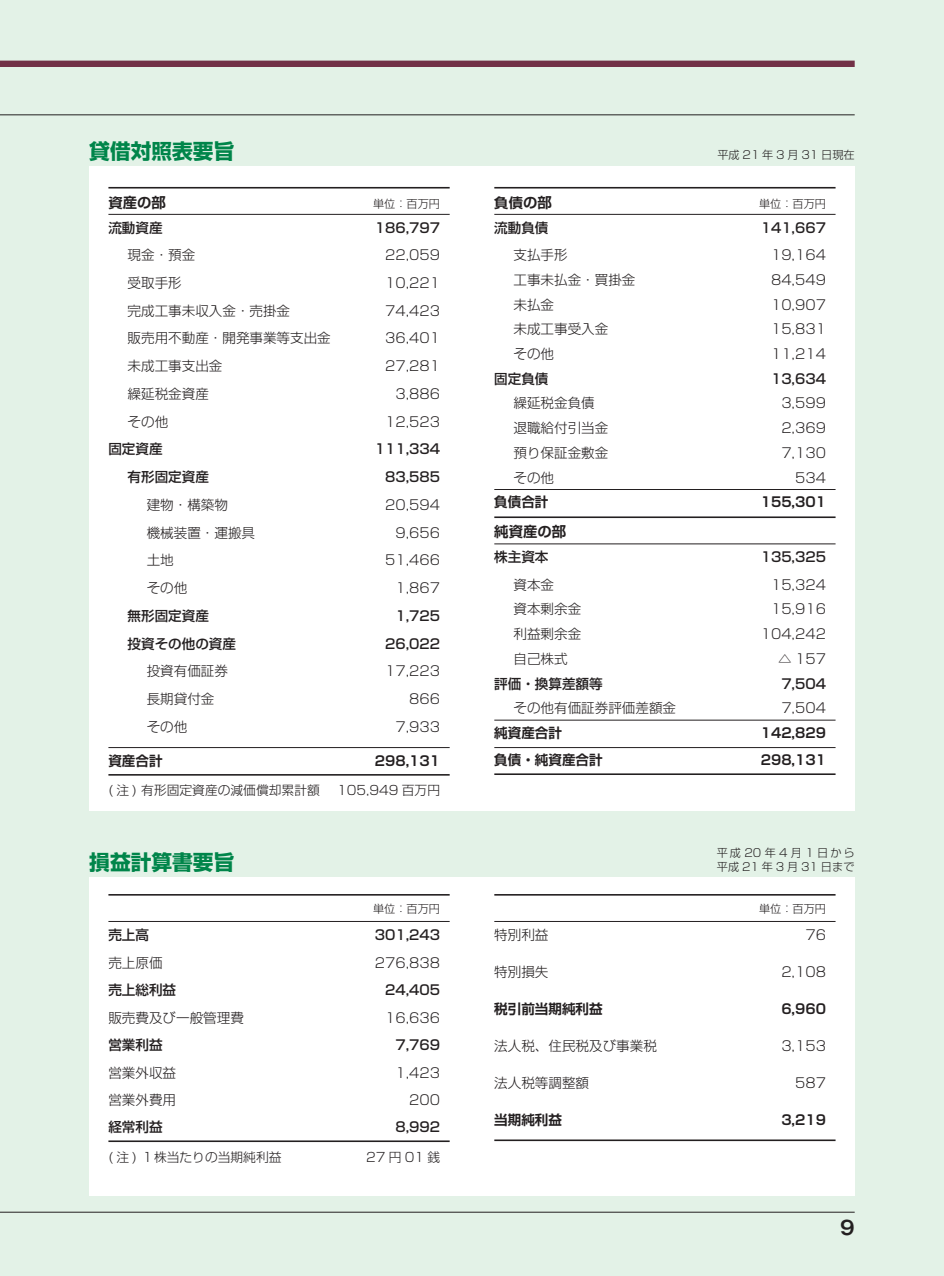
<style>
.page{position:relative;width:944px;height:1276px;background:#e3f2e7}
.page>*{position:absolute;margin:0;border:0;box-sizing:border-box;transform-origin:0 0}
.t1{font:700 20.7px "Shin Go Pr 6 N";color:#00854a}
.t2{font:700 19.12px "Gothic MB101 Pr 6 N De";color:#231f20}
.t3{font:700 14.4px "Shin Go Pr 6 N De";color:#231f20}
.t4{font:700 13.72px "Shin Go Pr 6 N De";color:#231f20;scale:1.05 1}
.t5{font:300 13.5px "Shin Go Pr 6 N";color:#231f20}
.t6{font:500 13.5px "Shin Go Pr 6 N";color:#231f20}
.t7{font:700 13.5px "Shin Go Pr 6 N De";color:#231f20}
.t8{font:300 12.83px "Shin Go Pr 6 N";color:#231f20}
.t9{font:300 11.25px "Shin Go Pr 6 N";letter-spacing:.015em;color:#231f20}
.t10{font:300 11.25px/13.5px "Shin Go Pr 6 N";letter-spacing:.255em;color:#231f20}
.t11{font:300 11.25px "Shin Go Pr 6 N";letter-spacing:.25em;color:#231f20}
.s1{font-size:13.72px}
.s2{font-size:14.4px}
</style>
<div class="page">
<div style="left:0;top:61px;width:855px;height:6px;background:#723147"></div>
<hr style="left:0;top:114px;width:855px;height:1px;background:#231f20">
<div style="left:89px;top:876px;width:766px;height:319px;background:#fff"></div>
<div style="left:89px;top:166px;width:766px;height:644px;background:#fff"></div>
<hr style="left:108px;top:187px;width:342px;height:1px;background:#231f20">
<hr style="left:108px;top:214px;width:342px;height:1px;background:#231f20">
<hr style="left:108px;top:747px;width:342px;height:1px;background:#231f20">
<hr style="left:108px;top:774px;width:342px;height:1px;background:#231f20">
<hr style="left:494px;top:187px;width:342px;height:1px;background:#231f20">
<hr style="left:494px;top:214px;width:342px;height:1px;background:#231f20">
<hr style="left:494px;top:489px;width:342px;height:1px;background:#231f20">
<hr style="left:494px;top:516px;width:342px;height:2px;background:#231f20">
<hr style="left:494px;top:543px;width:342px;height:1px;background:#231f20">
<hr style="left:494px;top:720px;width:342px;height:1px;background:#231f20">
<hr style="left:494px;top:747px;width:342px;height:1px;background:#231f20">
<hr style="left:494px;top:773px;width:342px;height:2px;background:#231f20">
<hr style="left:494px;top:894px;width:342px;height:1px;background:#231f20">
<hr style="left:494px;top:921px;width:342px;height:1px;background:#231f20">
<hr style="left:494px;top:1139px;width:342px;height:2px;background:#231f20">
<hr style="left:108px;top:894px;width:342px;height:1px;background:#231f20">
<hr style="left:108px;top:921px;width:342px;height:1px;background:#231f20">
<hr style="left:108px;top:1140px;width:342px;height:2px;background:#231f20">
<hr style="left:0;top:1211px;width:855px;height:1px;background:#231f20">
<h1 class="t1" style="left:89px;top:134px;width:147px">貸借対照表要旨</h1>
<p class="t11" style="left:717px;top:145px;width:139px">平成21年3月31日現在</p>
<p class="t3" style="left:108px;top:190px;width:59px"><span class="s1">資</span>産の部</p>
<p class="t9" style="left:373px;top:194px;width:68px">単位：百万円</p>
<p class="t6" style="left:108px;top:216px;width:56px">流動資産</p>
<p class="t6" style="left:375px;top:216px;width:67px">186,797</p>
<p class="t5" style="left:128px;top:244px;width:69px">現金･預金</p>
<p class="t5" style="left:385px;top:244px;width:56px">22,059</p>
<p class="t5" style="left:128px;top:272px;width:56px">受取手形</p>
<p class="t5" style="left:385px;top:272px;width:56px">10,221</p>
<p class="t5" style="left:128px;top:299px;width:164px">完成工事未収入金・売掛金</p>
<p class="t5" style="left:385px;top:299px;width:56px">74,423</p>
<p class="t5" style="left:128px;top:327px;width:205px">販売用不動産・開発事業等支出金</p>
<p class="t5" style="left:385px;top:327px;width:56px">36,401</p>
<p class="t5" style="left:128px;top:355px;width:96px">未成工事支出金</p>
<p class="t5" style="left:385px;top:355px;width:56px">27,281</p>
<p class="t5" style="left:128px;top:383px;width:83px">繰延税金資産</p>
<p class="t5" style="left:395px;top:383px;width:46px">3,886</p>
<p class="t5" style="left:128px;top:410px;width:42px">その他</p>
<p class="t5" style="left:385px;top:410px;width:56px">12,523</p>
<p class="t6" style="left:108px;top:438px;width:56px">固定資産</p>
<p class="t6" style="left:375px;top:438px;width:67px">111,334</p>
<p class="t6" style="left:128px;top:466px;width:83px">有形固定資産</p>
<p class="t6" style="left:385px;top:466px;width:56px">83,585</p>
<p class="t5" style="left:147px;top:494px;width:83px">建物･構築物</p>
<p class="t5" style="left:385px;top:494px;width:56px">20,594</p>
<p class="t5" style="left:147px;top:521px;width:110px">機械装置･運搬具</p>
<p class="t5" style="left:395px;top:521px;width:46px">9,656</p>
<p class="t5" style="left:147px;top:549px;width:29px">土地</p>
<p class="t5" style="left:385px;top:549px;width:56px">51,466</p>
<p class="t5" style="left:147px;top:577px;width:42px">その他</p>
<p class="t5" style="left:395px;top:577px;width:46px">1,867</p>
<p class="t6" style="left:128px;top:604px;width:83px">無形固定資産</p>
<p class="t6" style="left:395px;top:604px;width:46px">1,725</p>
<p class="t6" style="left:128px;top:632px;width:110px">投資その他の資産</p>
<p class="t6" style="left:385px;top:632px;width:56px">26,022</p>
<p class="t5" style="left:147px;top:660px;width:83px">投資有価証券</p>
<p class="t5" style="left:385px;top:660px;width:56px">17,223</p>
<p class="t5" style="left:147px;top:688px;width:69px">長期貸付金</p>
<p class="t5" style="left:409px;top:688px;width:32px">866</p>
<p class="t5" style="left:147px;top:715px;width:42px">その他</p>
<p class="t5" style="left:395px;top:715px;width:46px">7,933</p>
<p class="t7" style="left:108px;top:749px;width:56px">資産合計</p>
<p class="t7" style="left:375px;top:749px;width:67px">298,131</p>
<p class="t8" style="left:108px;top:780px;width:213px">( 注 ) 有形固定資産の減価償却累計額</p>
<p class="t8" style="left:337px;top:780px;width:104px">105,949 百万円</p>
<h1 class="t1" style="left:89px;top:845px;width:147px">損益計算書要旨</h1>
<p class="t9" style="left:373px;top:899px;width:68px">単位：百万円</p>
<p class="t6" style="left:108px;top:924px;width:42px">売上高</p>
<p class="t6" style="left:375px;top:924px;width:67px">301,243</p>
<p class="t5" style="left:108px;top:951px;width:56px">売上原価</p>
<p class="t5" style="left:375px;top:951px;width:67px">276,838</p>
<p class="t6" style="left:108px;top:979px;width:69px">売上総利益</p>
<p class="t6" style="left:385px;top:979px;width:56px">24,405</p>
<p class="t5" style="left:108px;top:1006px;width:137px">販売費及び一般管理費</p>
<p class="t5" style="left:385px;top:1006px;width:56px">16,636</p>
<p class="t6" style="left:108px;top:1034px;width:56px">営業利益</p>
<p class="t6" style="left:395px;top:1034px;width:46px">7,769</p>
<p class="t5" style="left:108px;top:1061px;width:69px">営業外収益</p>
<p class="t5" style="left:395px;top:1061px;width:46px">1,423</p>
<p class="t5" style="left:108px;top:1088px;width:69px">営業外費用</p>
<p class="t5" style="left:409px;top:1088px;width:32px">200</p>
<p class="t6" style="left:108px;top:1116px;width:56px">経常利益</p>
<p class="t6" style="left:395px;top:1116px;width:46px">8,992</p>
<p class="t8" style="left:108px;top:1147px;width:175px">( 注 ) １株当たりの当期純利益</p>
<p class="t8" style="left:366px;top:1147px;width:75px">27円01銭</p>
<p class="t4" style="left:494px;top:191px;width:56px">負債<span class="s2">の部</span></p>
<p class="t9" style="left:759px;top:194px;width:68px">単位：百万円</p>
<p class="t6" style="left:494px;top:216px;width:56px">流動負債</p>
<p class="t6" style="left:761px;top:216px;width:67px">141,667</p>
<p class="t5" style="left:513px;top:244px;width:56px">支払手形</p>
<p class="t5" style="left:771px;top:244px;width:56px">19,164</p>
<p class="t5" style="left:513px;top:269px;width:123px">工事未払金・買掛金</p>
<p class="t5" style="left:771px;top:269px;width:56px">84,549</p>
<p class="t5" style="left:513px;top:293px;width:42px">未払金</p>
<p class="t5" style="left:771px;top:293px;width:56px">10,907</p>
<p class="t5" style="left:513px;top:318px;width:96px">未成工事受入金</p>
<p class="t5" style="left:771px;top:318px;width:56px">15,831</p>
<p class="t5" style="left:513px;top:343px;width:42px">その他</p>
<p class="t5" style="left:771px;top:343px;width:56px">11,214</p>
<p class="t6" style="left:494px;top:367px;width:56px">固定負債</p>
<p class="t6" style="left:771px;top:367px;width:56px">13,634</p>
<p class="t5" style="left:513px;top:392px;width:83px">繰延税金負債</p>
<p class="t5" style="left:781px;top:392px;width:46px">3,599</p>
<p class="t5" style="left:513px;top:417px;width:96px">退職給付引当金</p>
<p class="t5" style="left:781px;top:417px;width:46px">2,369</p>
<p class="t5" style="left:513px;top:442px;width:96px">預り保証金敷金</p>
<p class="t5" style="left:781px;top:442px;width:46px">7,130</p>
<p class="t5" style="left:513px;top:466px;width:42px">その他</p>
<p class="t5" style="left:795px;top:466px;width:32px">534</p>
<p class="t7" style="left:494px;top:491px;width:56px">負債合計</p>
<p class="t7" style="left:761px;top:491px;width:67px">155,301</p>
<p class="t3" style="left:494px;top:520px;width:73px">純資産の部</p>
<p class="t6" style="left:494px;top:546px;width:56px">株主資本</p>
<p class="t6" style="left:761px;top:546px;width:67px">135,325</p>
<p class="t5" style="left:513px;top:573px;width:42px">資本金</p>
<p class="t5" style="left:771px;top:573px;width:56px">15,324</p>
<p class="t5" style="left:513px;top:598px;width:69px">資本剰余金</p>
<p class="t5" style="left:771px;top:598px;width:56px">15,916</p>
<p class="t5" style="left:513px;top:623px;width:69px">利益剰余金</p>
<p class="t5" style="left:761px;top:623px;width:67px">104,242</p>
<p class="t5" style="left:513px;top:647px;width:56px">自己株式</p>
<p class="t5" style="left:778px;top:647px;width:49px">△ 157</p>
<p class="t6" style="left:494px;top:672px;width:110px">評価・換算差額等</p>
<p class="t6" style="left:781px;top:672px;width:46px">7,504</p>
<p class="t5" style="left:513px;top:697px;width:164px">その他有価証券評価差額金</p>
<p class="t5" style="left:781px;top:697px;width:46px">7,504</p>
<p class="t7" style="left:494px;top:722px;width:69px">純資産合計</p>
<p class="t7" style="left:761px;top:722px;width:67px">142,829</p>
<p class="t7" style="left:494px;top:749px;width:110px">負債・純資産合計</p>
<p class="t7" style="left:761px;top:749px;width:67px">298,131</p>
<p class="t10" style="left:717px;top:845px;width:139px">平成20年4月1日から平成21年3月31日まで</p>
<p class="t9" style="left:759px;top:899px;width:68px">単位：百万円</p>
<p class="t5" style="left:494px;top:924px;width:56px">特別利益</p>
<p class="t5" style="left:805px;top:924px;width:22px">76</p>
<p class="t5" style="left:494px;top:961px;width:56px">特別損失</p>
<p class="t5" style="left:781px;top:961px;width:46px">2,108</p>
<p class="t7" style="left:494px;top:998px;width:110px">税引前当期純利益</p>
<p class="t7" style="left:781px;top:998px;width:46px">6,960</p>
<p class="t5" style="left:494px;top:1035px;width:164px">法人税、住民税及び事業税</p>
<p class="t5" style="left:781px;top:1035px;width:46px">3,153</p>
<p class="t5" style="left:494px;top:1072px;width:96px">法人税等調整額</p>
<p class="t5" style="left:795px;top:1072px;width:32px">587</p>
<p class="t7" style="left:494px;top:1109px;width:69px">当期純利益</p>
<p class="t7" style="left:781px;top:1109px;width:46px">3,219</p>
<h2 class="t2" style="left:840px;top:1212px;width:16px">9</h2>
</div>
